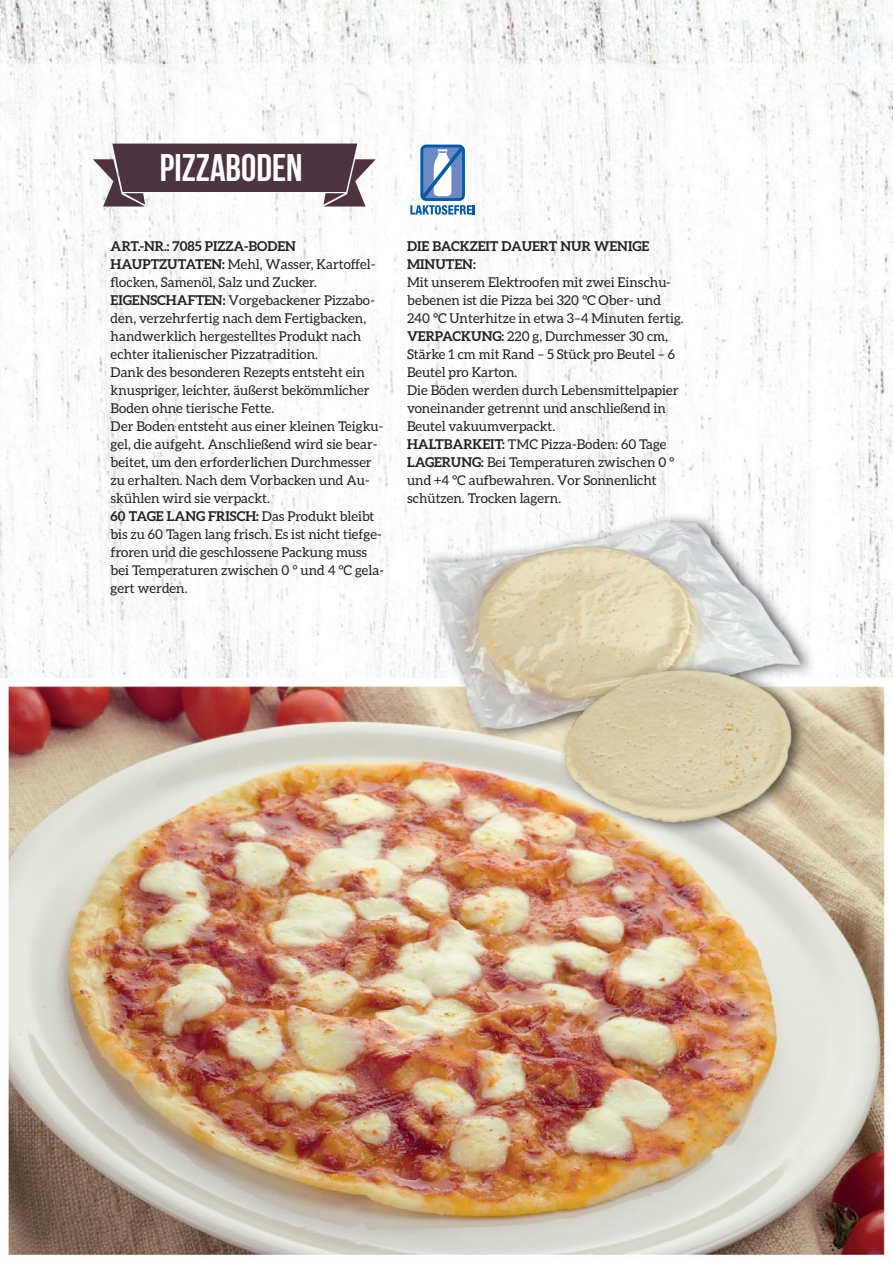
<style>
.page{position:relative;width:893px;height:1263px;background:#fff}
.page>*{position:absolute;margin:0;border:0;box-sizing:border-box;transform-origin:0 0}
.t1{font:700 38.4px "Bebas Neue";color:#fff}
.t2{font:13.5px/18px "Aleo";color:#231f20}
.t3{font:700 13.5px/18px "Aleo";color:#231f20}
.t4{font:italic 13.5px "Helvetica Neue";color:#231f20}
.s1{font-weight:700}
</style>
<div class="page">
<img style="left:0;top:0;width:893px;height:1256px">
<svg style="left:93px;top:144px;width:283px;height:63px"></svg>
<svg style="left:410px;top:145px;width:65px;height:70px"></svg>
<h1 class="t1" style="left:160px;top:147px;width:144px">PIZZABODEN</h1>
<p class="t2" style="left:111px;top:238px;width:275px"><span class="s1">ART.-NR.: 7085 PIZZA-BODEN HAUPTZUTATEN:</span> Mehl, Wasser, Kartoffel&shy;flocken, Samenöl, Salz und Zucker.<br><span class="s1">EIGENSCHAFTEN:</span> Vorgebackener Pizzabo&shy;den, verzehrfertig nach dem Fertigbacken, handwerklich hergestelltes Produkt nach echter italienischer Pizzatradition.<br>Dank des besonderen Rezepts entsteht ein knuspriger, leichter, äußerst bekömmlicher Boden ohne tierische Fette.<br>Der Boden entsteht aus einer kleinen Teigku&shy;gel, die aufgeht. Anschließend wird sie bear&shy;beitet, um den erforderlichen Durchmesser zu erhalten. Nach dem Vorbacken und Au&shy;skühlen wird sie verpackt.<br><span class="s1">60 TAGE LANG FRISCH:</span> Das Produkt bleibt bis zu 60 Tagen lang frisch. Es ist nicht tiefge&shy;froren und die geschlossene Packung muss bei Temperaturen zwischen 0 ° und 4 °C gela&shy;gert werden.</p>
<p class="t3" style="left:407px;top:238px;width:244px">DIE BACKZEIT DAUERT NUR WENIGE<br>MINUTEN:</p>
<p class="t2" style="left:407px;top:274px;width:278px">Mit unserem Elektroofen mit zwei Einschu&shy;bebenen ist die Pizza bei 320 °C Ober- und 240 °C Unterhitze in etwa 3–4 Minuten fertig.<br><span class="s1">VERPACKUNG:</span> 220 g, Durchmesser 30 cm, Stärke 1 cm mit Rand – 5 Stück pro Beutel – 6<br>Beutel pro Karton.<br>Die Böden werden durch Lebensmittelpapier voneinander getrennt und anschließend in Beutel vakuumverpackt.<br><span class="s1">HALTBARKEIT:</span> TMC Pizza-Boden: 60 Tage <span class="s1">LAGERUNG:</span> Bei Temperaturen zwischen 0 ° und +4 °C aufbewahren. Vor Sonnenlicht schützen. Trocken lagern.</p>
<p class="t4" style="left:843px;top:1196px;width:9px">3</p>
</div>
